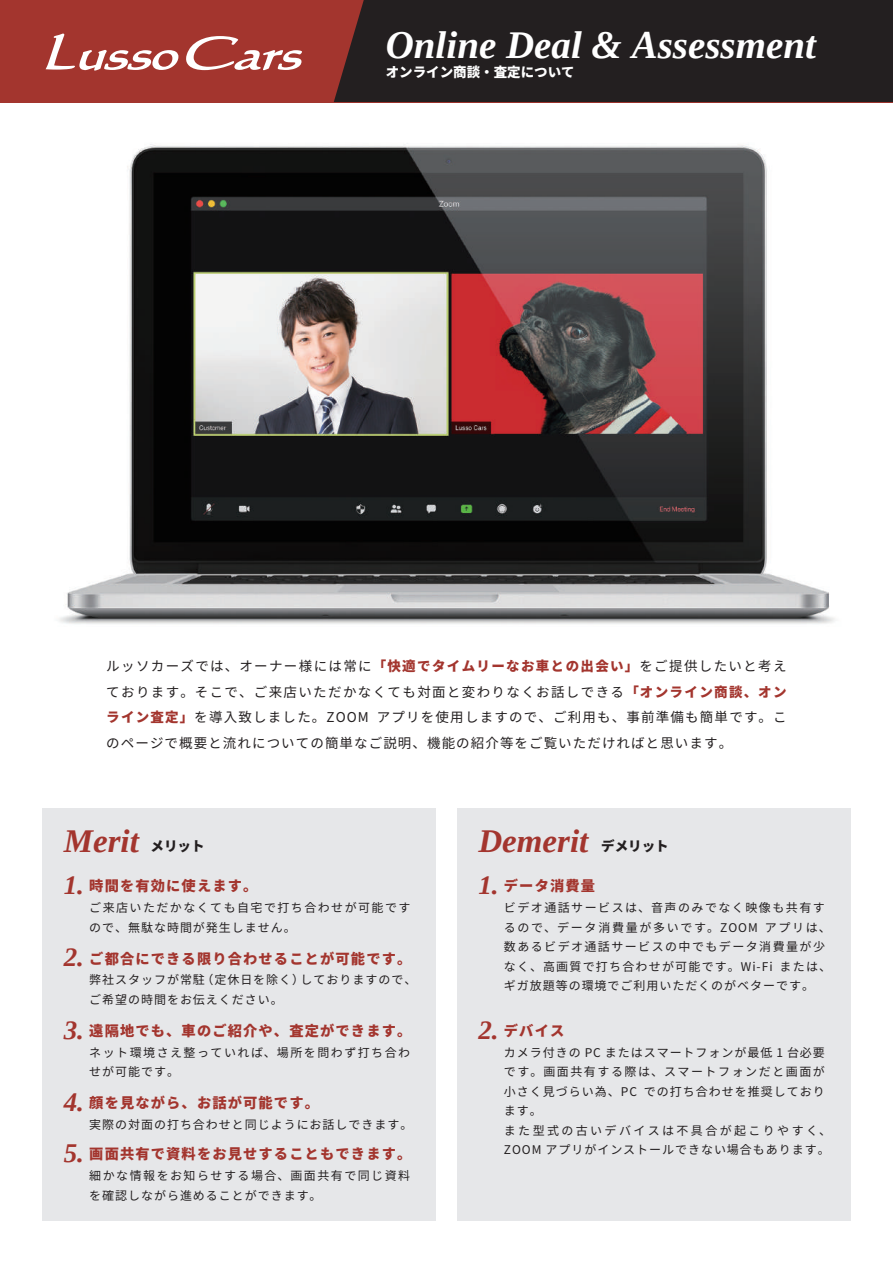
<style>
.page{position:relative;width:893px;height:1263px;background:#fff}
.page>*{position:absolute;margin:0;border:0;box-sizing:border-box;transform-origin:0 0}
.t1{font:italic 700 39px "Tinos";color:#fff}
.t2{font:italic 700 33px "Tinos";color:#a3352e}
.t3{font:900 14.25px "Noto Sans CJ Kjp";letter-spacing:.08em;color:#a3352e}
.t4{font:13.5px/25.5px "Noto Sans CJ Kjp";letter-spacing:.08em;color:#231f20;text-align:justify}
.t5{font:900 13.5px "Noto Sans CJ Kjp";color:#fff}
.t6{font:900 13.5px "Noto Sans CJ Kjp";color:#231f20}
.t7{font:12px/19.5px "Noto Sans CJ Kjp";letter-spacing:.085em;color:#231f20}
.t8{font:12px/19.5px "Noto Sans CJ Kjp";letter-spacing:.12em;color:#231f20}
.t9{font:12px/19.5px "Noto Sans CJ Kjp";letter-spacing:.125em;color:#231f20}
.s1{font-weight:900;color:#a3352e}
.s2{font-family:"Tinos";font-weight:700;font-style:italic;font-size:27px}
</style>
<div class="page">
<img style="left:0;top:102px;width:893px;height:522px">
<div style="left:43px;top:808px;width:393px;height:412px;background:#e6e7e9"></div>
<div style="left:457px;top:808px;width:393px;height:412px;background:#e6e7e9"></div>
<div style="left:0;top:0;width:893px;height:102px;background:#a3352e"></div>
<div style="left:334px;top:0;width:559px;height:102px;background:#231f20"></div>
<svg style="left:46px;top:33px;width:132px;height:38px"></svg>
<svg style="left:186px;top:36px;width:116px;height:34px"></svg>
<h1 class="t1" style="left:386px;top:20px;width:432px">Online Deal &amp; Assessment</h1>
<p class="t5" style="left:386px;top:64px;width:190px">オンライン商談・査定について</p>
<p class="t4" style="left:106px;top:654px;width:682px">ルッソカーズでは、オーナー様には常に<span class="s1">「快適でタイムリーなお車との出会い」</span>をご提供したいと考えております。そこで、ご来店いただかなくても対面と変わりなくお話しできる<span class="s1">「オンライン商談、オンライン査定」</span>を導入致しました。ZOOM アプリを使用しますので、ご利用も、事前準備も簡単です。このページで概要と流れについての簡単なご説明、機能の紹介等をご覧いただければと思います。</p>
<h2 class="t2" style="left:64px;top:820px;width:77px">Merit</h2>
<p class="t6" style="left:151px;top:838px;width:55px">メリット</p>
<h2 class="t2" style="left:478px;top:820px;width:111px">Demerit</h2>
<p class="t6" style="left:601px;top:838px;width:69px">デメリット</p>
<p class="t3" style="left:64px;top:878px;width:195px"><span class="s2">1.</span> 時間を有効に使えます。</p>
<p class="t8" style="left:89px;top:898px;width:323px">ご来店いただかなくても自宅で打ち合わせが可能ですので、無駄な時間が発生しません。</p>
<p class="t3" style="left:64px;top:950px;width:349px"><span class="s2">2.</span> ご都合にできる限り合わせることが可能です。</p>
<p class="t7" style="left:89px;top:970px;width:329px">弊社スタッフが常駐（定休日を除く）しておりますので、ご希望の時間をお伝えください。</p>
<p class="t3" style="left:64px;top:1023px;width:349px"><span class="s2">3.</span> 遠隔地でも、車のご紹介や、査定ができます。</p>
<p class="t9" style="left:89px;top:1043px;width:322px">ネット環境さえ整っていれば、場所を問わず打ち合わせが可能です。</p>
<p class="t3" style="left:64px;top:1095px;width:257px"><span class="s2">4.</span> 顔を見ながら、お話が可能です。</p>
<p class="t7" style="left:89px;top:1115px;width:325px">実際の対面の打ち合わせと同じようにお話しできます。</p>
<p class="t3" style="left:64px;top:1146px;width:349px"><span class="s2">5.</span> 画面共有で資料をお見せすることもできます。</p>
<p class="t9" style="left:89px;top:1166px;width:322px">細かな情報をお知らせする場合、画面共有で同じ資料を確認しながら進めることができます。</p>
<p class="t3" style="left:478px;top:878px;width:118px"><span class="s2">1.</span> データ消費量</p>
<p class="t8" style="left:504px;top:898px;width:329px">ビデオ通話サービスは、音声のみでなく映像も共有するので、データ消費量が多いです。ZOOM アプリは、数あるビデオ通話サービスの中でもデータ消費量が少なく、高画質で打ち合わせが可能です。Wi-Fi または、ギガ放題等の環境でご利用いただくのがベターです。</p>
<p class="t3" style="left:478px;top:1023px;width:87px"><span class="s2">2.</span> デバイス</p>
<p class="t7" style="left:504px;top:1043px;width:329px">カメラ付きの PC またはスマートフォンが最低 1 台必要です。画面共有する際は、スマートフォンだと画面が小さく見づらい為、PC での打ち合わせを推奨しております。<br>また型式の古いデバイスは不具合が起こりやすく、<br>ZOOM アプリがインストールできない場合もあります。</p>
</div>
